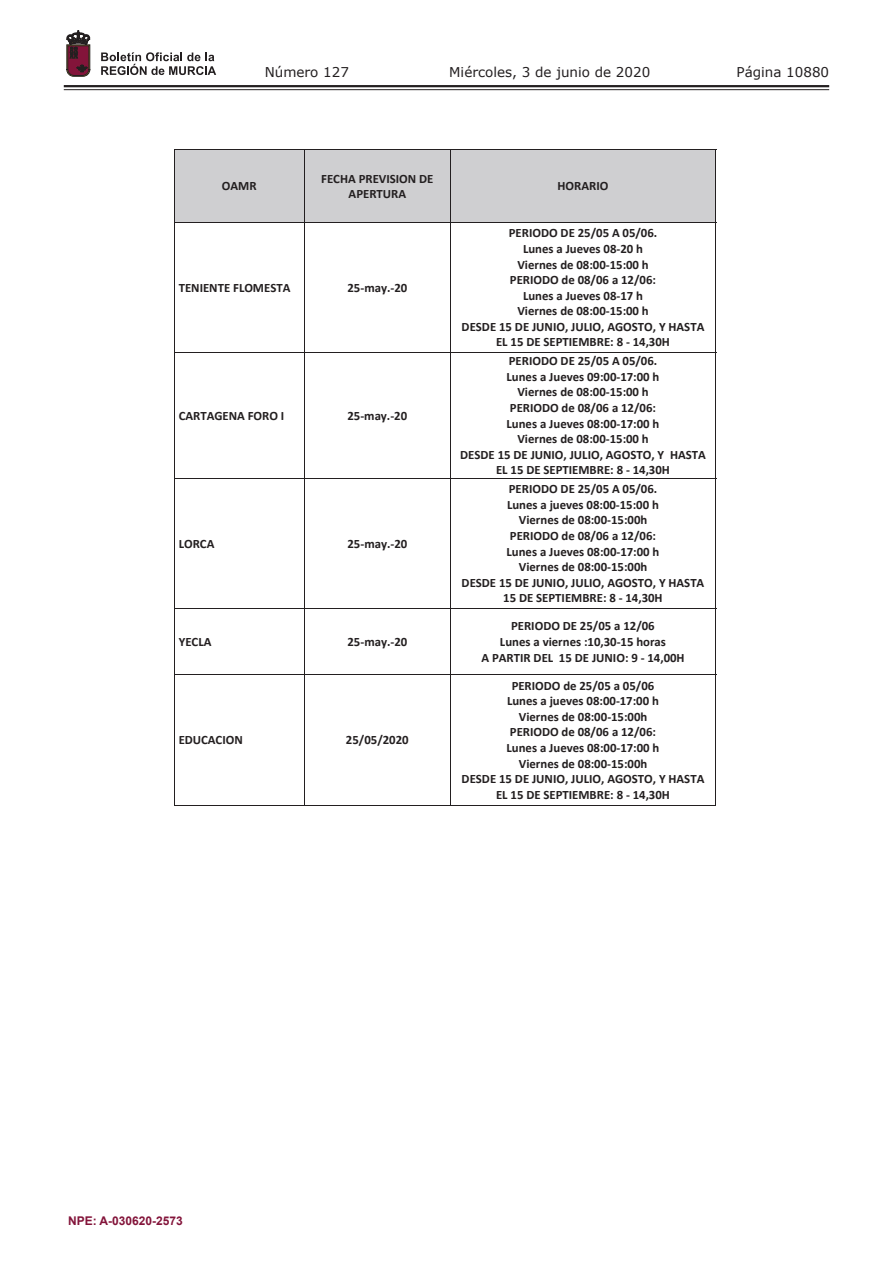
<style>
.page{position:relative;width:893px;height:1263px;background:#fff}
.page>*{position:absolute;margin:0;border:0;box-sizing:border-box;transform-origin:0 0}
.t1{font:13.5px "Verdana";color:#231f20}
.t2{font:700 12.75px/15.6px "Calibri";color:#231f20;text-align:center}
.t3{font:700 12px "Arial";color:#83143a}
</style>
<div class="page">
<hr style="left:64px;top:85px;width:765px;height:2px;background:#231f20">
<hr style="left:64px;top:89px;width:765px;height:1px;background:#231f20">
<svg style="left:101px;top:52px;width:115px;height:23px"></svg>
<svg style="left:67px;top:31px;width:23px;height:45px"></svg>
<div style="left:175px;top:150px;width:129px;height:72px;background:#cfcfd1"></div>
<div style="left:304px;top:150px;width:146px;height:72px;background:#cfcfd1"></div>
<div style="left:450px;top:150px;width:265px;height:72px;background:#cfcfd1"></div>
<hr style="left:174px;top:150px;width:542px;height:1px;background:#231f20">
<hr style="left:174px;top:150px;width:1px;height:72px;background:#231f20">
<hr style="left:304px;top:150px;width:1px;height:72px;background:#231f20">
<hr style="left:450px;top:150px;width:1px;height:72px;background:#231f20">
<hr style="left:716px;top:150px;width:1px;height:72px;background:#231f20">
<hr style="left:174px;top:222px;width:542px;height:1px;background:#231f20">
<hr style="left:174px;top:223px;width:1px;height:130px;background:#231f20">
<hr style="left:304px;top:223px;width:1px;height:130px;background:#231f20">
<hr style="left:450px;top:223px;width:1px;height:130px;background:#231f20">
<hr style="left:716px;top:223px;width:1px;height:130px;background:#231f20">
<hr style="left:174px;top:353px;width:542px;height:1px;background:#231f20">
<hr style="left:174px;top:353px;width:1px;height:125px;background:#231f20">
<hr style="left:304px;top:353px;width:1px;height:125px;background:#231f20">
<hr style="left:450px;top:353px;width:1px;height:125px;background:#231f20">
<hr style="left:716px;top:353px;width:1px;height:125px;background:#231f20">
<hr style="left:174px;top:478px;width:542px;height:1px;background:#231f20">
<hr style="left:174px;top:478px;width:1px;height:130px;background:#231f20">
<hr style="left:304px;top:478px;width:1px;height:130px;background:#231f20">
<hr style="left:450px;top:478px;width:1px;height:130px;background:#231f20">
<hr style="left:716px;top:478px;width:1px;height:130px;background:#231f20">
<hr style="left:174px;top:608px;width:542px;height:1px;background:#231f20">
<hr style="left:174px;top:609px;width:1px;height:65px;background:#231f20">
<hr style="left:304px;top:609px;width:1px;height:65px;background:#231f20">
<hr style="left:450px;top:609px;width:1px;height:65px;background:#231f20">
<hr style="left:716px;top:609px;width:1px;height:65px;background:#231f20">
<hr style="left:174px;top:674px;width:542px;height:1px;background:#231f20">
<hr style="left:174px;top:675px;width:1px;height:130px;background:#231f20">
<hr style="left:174px;top:805px;width:130px;height:1px;background:#231f20">
<hr style="left:304px;top:675px;width:1px;height:130px;background:#231f20">
<hr style="left:305px;top:805px;width:145px;height:1px;background:#231f20">
<hr style="left:450px;top:675px;width:1px;height:130px;background:#231f20">
<hr style="left:451px;top:805px;width:265px;height:1px;background:#231f20">
<hr style="left:716px;top:675px;width:1px;height:130px;background:#231f20">
<p class="t1" style="left:265px;top:62px;width:86px">Número 127</p>
<p class="t1" style="left:449px;top:62px;width:203px">Miércoles, 3 de junio de 2020</p>
<p class="t1" style="left:736px;top:62px;width:94px">Página 10880</p>
<p class="t2" style="left:222px;top:178px;width:36px">OAMR</p>
<p class="t2" style="left:321px;top:170px;width:114px">FECHA PREVISION DE<br>APERTURA</p>
<p class="t2" style="left:558px;top:178px;width:52px">HORARIO</p>
<p class="t2" style="left:179px;top:280px;width:113px">TENIENTE FLOMESTA</p>
<p class="t2" style="left:347px;top:280px;width:61px">25‐may.‐20</p>
<p class="t2" style="left:179px;top:408px;width:107px">CARTAGENA FORO I</p>
<p class="t2" style="left:347px;top:408px;width:61px">25‐may.‐20</p>
<p class="t2" style="left:179px;top:535px;width:37px">LORCA</p>
<p class="t2" style="left:347px;top:535px;width:61px">25‐may.‐20</p>
<p class="t2" style="left:179px;top:634px;width:34px">YECLA</p>
<p class="t2" style="left:347px;top:634px;width:61px">25‐may.‐20</p>
<p class="t2" style="left:179px;top:732px;width:66px">EDUCACION</p>
<p class="t2" style="left:346px;top:732px;width:64px">25/05/2020</p>
<p class="t2" style="left:462px;top:225px;width:244px">PERIODO DE 25/05 A 05/06.<br>Lunes a Jueves 08‐20 h<br>Viernes de 08:00‐15:00 h<br>PERIODO de 08/06 a 12/06:<br>Lunes a Jueves 08‐17 h<br>Viernes de 08:00‐15:00 h<br>DESDE 15 DE JUNIO, JULIO, AGOSTO, Y HASTA<br>EL 15 DE SEPTIEMBRE: 8 ‐ 14,30H</p>
<p class="t2" style="left:460px;top:353px;width:247px">PERIODO DE 25/05 A 05/06.<br>Lunes a Jueves 09:00‐17:00 h<br>Viernes de 08:00‐15:00 h<br>PERIODO de 08/06 a 12/06:<br>Lunes a Jueves 08:00‐17:00 h<br>Viernes de 08:00‐15:00 h<br>DESDE 15 DE JUNIO, JULIO, AGOSTO, Y HASTA<br>EL 15 DE SEPTIEMBRE: 8 ‐ 14,30H</p>
<p class="t2" style="left:462px;top:481px;width:244px">PERIODO DE 25/05 A 05/06.<br>Lunes a jueves 08:00‐15:00 h<br>Viernes de 08:00‐15:00h<br>PERIODO de 08/06 a 12/06:<br>Lunes a Jueves 08:00‐17:00 h<br>Viernes de 08:00‐15:00h<br>DESDE 15 DE JUNIO, JULIO, AGOSTO, Y HASTA<br>15 DE SEPTIEMBRE: 8 ‐ 14,30H</p>
<p class="t2" style="left:481px;top:618px;width:205px">PERIODO DE 25/05 a 12/06<br>Lunes a viernes :10,30‐15 horas<br>A PARTIR DEL 15 DE JUNIO: 9 ‐ 14,00H</p>
<p class="t2" style="left:462px;top:677px;width:244px">PERIODO de 25/05 a 05/06<br>Lunes a jueves 08:00‐17:00 h<br>Viernes de 08:00‐15:00h<br>PERIODO de 08/06 a 12/06:<br>Lunes a Jueves 08:00‐17:00 h<br>Viernes de 08:00‐15:00h<br>DESDE 15 DE JUNIO, JULIO, AGOSTO, Y HASTA<br>EL 15 DE SEPTIEMBRE: 8 ‐ 14,30H</p>
<p class="t3" style="left:68px;top:1212px;width:116px">NPE: A-030620-2573</p>
</div>
